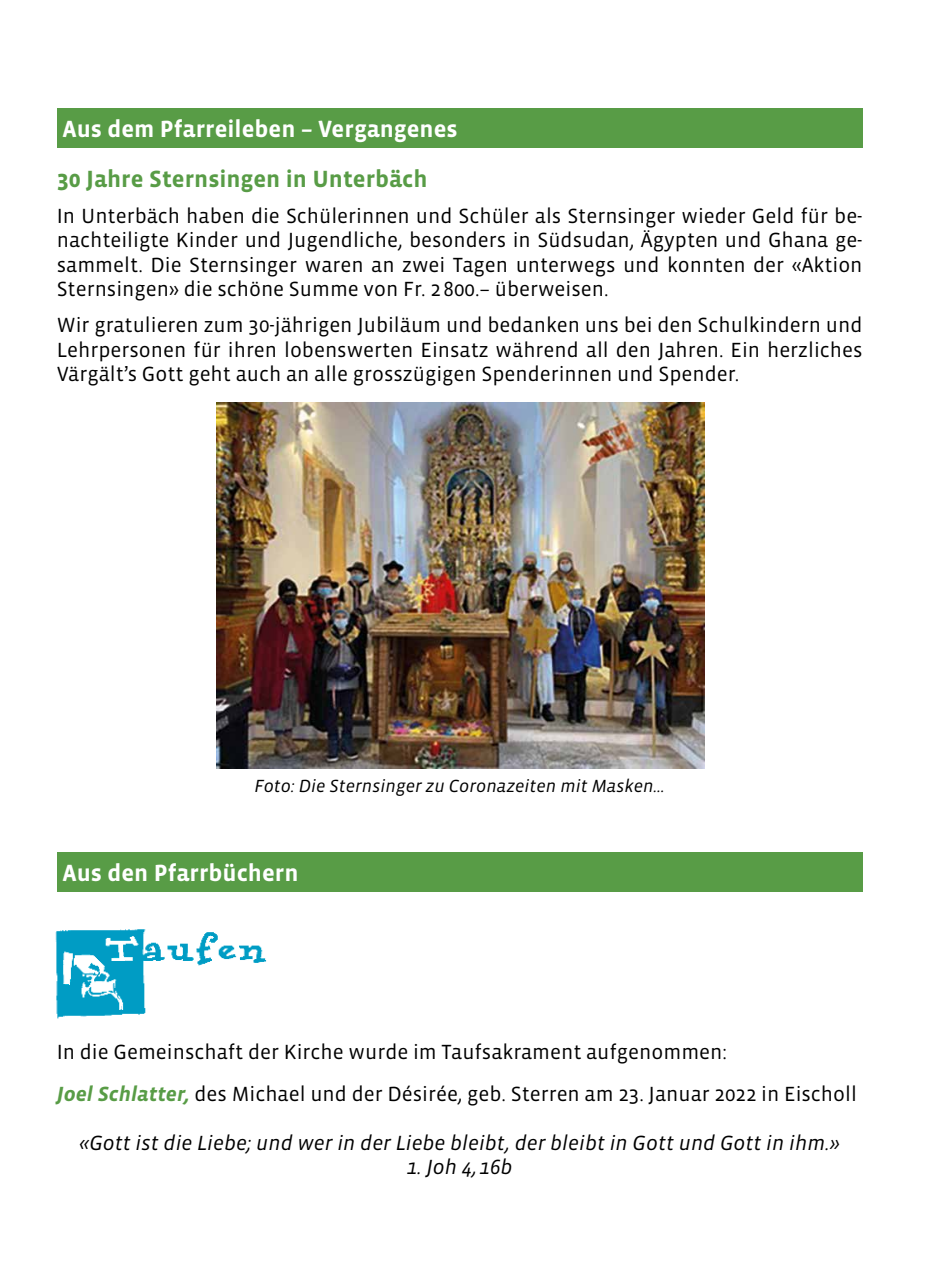
<style>
.page{position:relative;width:942px;height:1276px;background:#fff}
.page>*{position:absolute;margin:0;border:0;box-sizing:border-box;transform-origin:0 0}
.t1{font:700 24px "Vista Sans";color:#fff}
.t2{font:700 24px "Vista Sans";color:#589c46}
.t3{font:21px/24.2px "Vista Sans";color:#000;text-align:justify}
.t4{font:italic 21px "Vista Sans";color:#000}
.t5{font:italic 18px "Vista Sans";color:#000}
.s1{font-weight:700;font-style:italic;color:#589c46}
</style>
<div class="page">
<div style="left:57px;top:108px;width:805px;height:39px;background:#589c46"></div>
<img style="left:216px;top:403px;width:488px;height:365px">
<div style="left:57px;top:852px;width:805px;height:39px;background:#589c46"></div>
<img style="left:55px;top:929px;width:212px;height:90px">
<p class="t1" style="left:62px;top:117px;width:396px">Aus dem Pfarreileben – Vergangenes</p>
<p class="t2" style="left:57px;top:166px;width:372px">30 Jahre Sternsingen in Unterbäch</p>
<p class="t3" style="left:57px;top:204px;width:807px">In Unterbäch haben die Schülerinnen und Schüler als Sternsinger wieder Geld für be&shy;nachteiligte Kinder und Jugendliche, besonders in Südsudan, Ägypten und Ghana ge&shy;sammelt. Die Sternsinger waren an zwei Tagen unterwegs und konnten der «Aktion Sternsingen» die schöne Summe von Fr. 2800.– überweisen.</p>
<p class="t3" style="left:57px;top:314px;width:807px">Wir gratulieren zum 30-jährigen Jubiläum und bedanken uns bei den Schulkindern und Lehrpersonen für ihren lobenswerten Einsatz während all den Jahren. Ein herzliches Värgält’s Gott geht auch an alle grosszügigen Spenderinnen und Spender.</p>
<p class="t5" style="left:254px;top:777px;width:412px">Foto: Die Sternsinger zu Coronazeiten mit Masken…</p>
<p class="t1" style="left:62px;top:860px;width:237px">Aus den Pfarrbüchern</p>
<p class="t3" style="left:57px;top:1031px;width:801px;line-height:42.4px">In die Gemeinschaft der Kirche wurde im Taufsakrament aufgenommen:<br><span class="s1">Joel Schlatter,</span> des Michael und der Désirée, geb. Sterren am 23. Januar 2022 in Eischoll</p>
<p class="t4" style="left:79px;top:1132px;width:761px">«Gott ist die Liebe; und wer in der Liebe bleibt, der bleibt in Gott und Gott in ihm.»</p>
<p class="t4" style="left:406px;top:1156px;width:107px">1. Joh 4, 16b</p>
</div>
